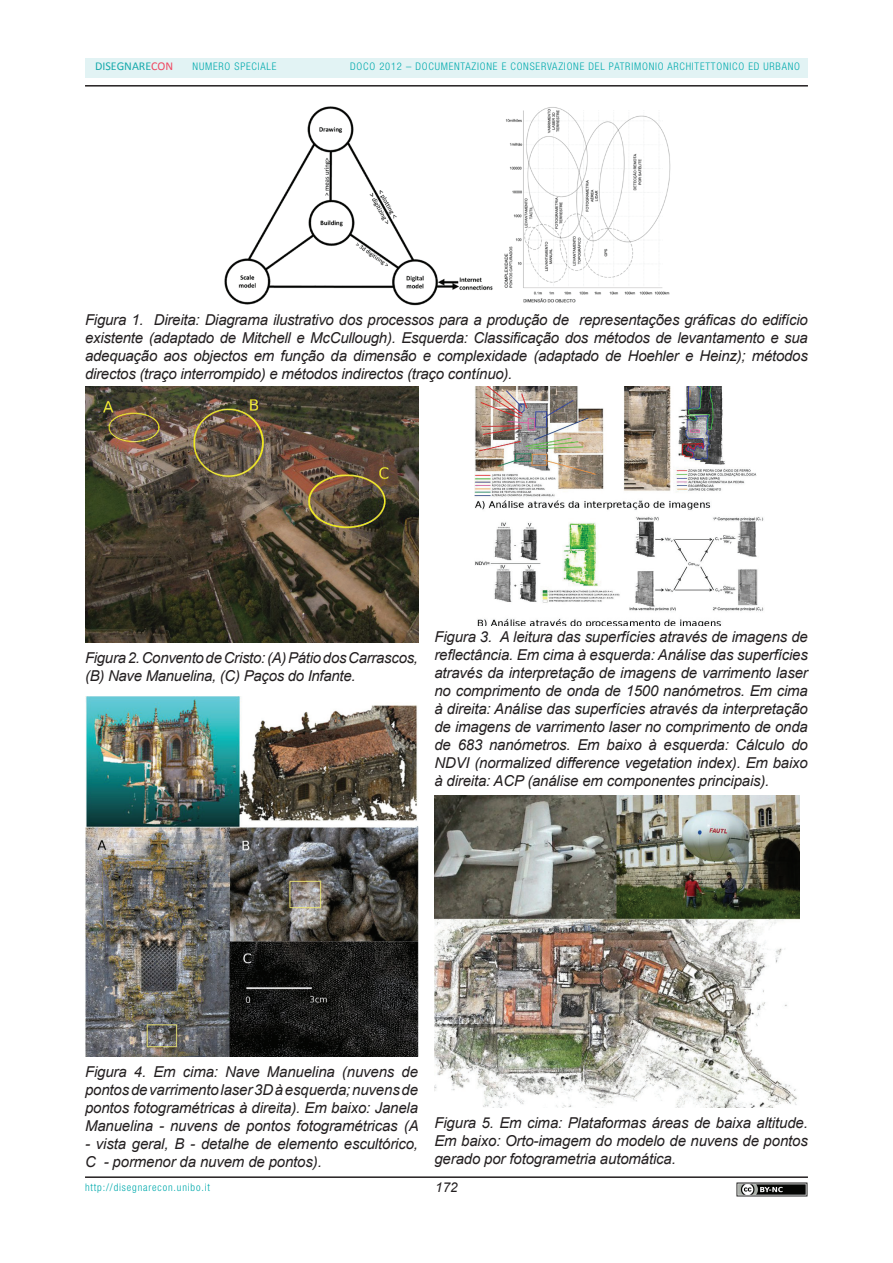
<style>
.page{position:relative;width:893px;height:1263px;background:#fff}
.page>*{position:absolute;margin:0;border:0;box-sizing:border-box;transform-origin:0 0}
.t1{font:italic 15px/18px "Arial";letter-spacing:-.01em;color:#231f20;text-align:justify}
.t2{font:italic 13.5px "Arial";color:#231f20}
.t3{font:12px "Calibri";color:#17aaac}
.t4{font:300 condensed 10.5px "Helvetica Neue LT Std";letter-spacing:.075em;color:#00aaad}
.s1{color:#ef4862}
</style>
<div class="page">
<hr style="left:85px;top:85px;width:723px;height:2px;background:#231f20">
<hr style="left:85px;top:1176px;width:723px;height:2px;background:#231f20">
<div style="left:85px;top:58px;width:723px;height:19px;background:#e2f3f4"></div>
<img style="left:737px;top:1182px;width:71px;height:14px">
<img style="left:224px;top:106px;width:447px;height:200px">
<img style="left:85px;top:387px;width:333px;height:256px">
<img style="left:475px;top:387px;width:289px;height:239px">
<img style="left:85px;top:696px;width:333px;height:361px">
<img style="left:434px;top:795px;width:365px;height:313px">
<p class="t3" style="left:95px;top:59px;width:80px">DISEGNARE<span class="s1">CON</span></p>
<p class="t4" style="left:193px;top:60px;width:8px">NUMERO</p>
<p class="t4" style="left:234px;top:60px;width:29px">SPECIALE</p>
<p class="t4" style="left:350px;top:60px;width:451px">DOCO 2012 – DOCUMENTAZIONE E CONSERVAZIONE DEL PATRIMONIO ARCHITETTONICO ED URBANO</p>
<p class="t1" style="left:85px;top:311px;width:724px">Figura 1. Direita: Diagrama ilustrativo dos processos para a produção de representações gráficas do edifício existente (adaptado de Mitchell e McCullough). Esquerda: Classificação dos métodos de levantamento e sua adequação aos objectos em função da dimensão e complexidade (adaptado de Hoehler e Heinz); métodos directos (traço interrompido) e métodos indirectos (traço contínuo).</p>
<p class="t1" style="left:85px;top:648px;width:335px">Figura 2. Convento de Cristo: (A) Pátio dos Carrascos, (B) Nave Manuelina, (C) Paços do Infante.</p>
<p class="t1" style="left:434px;top:628px;width:375px">Figura 3. A leitura das superfícies através de imagens de reflectância. Em cima à esquerda: Análise das superfícies através da interpretação de imagens de varrimento laser no comprimento de onda de 1500 nanómetros. Em cima à direita: Análise das superfícies através da interpretação de imagens de varrimento laser no comprimento de onda de 683 nanómetros. Em baixo à esquerda: Cálculo do NDVI (normalized difference vegetation index). Em baixo à direita: ACP (análise em componentes principais).</p>
<p class="t1" style="left:85px;top:1063px;width:335px">Figura 4. Em cima: Nave Manuelina (nuvens de pontos de varrimento laser 3D à esquerda; nuvens de pontos fotogramétricas à direita). Em baixo: Janela Manuelina - nuvens de pontos fotogramétricas (A</p>
<p class="t1" style="left:85px;top:1135px;width:334px">- vista geral, B - detalhe de elemento escultórico,<br>C - pormenor da nuvem de pontos).</p>
<p class="t4" style="left:85px;top:1181px;width:127px">HTTP://DISEGNARECON.UNIBO.IT</p>
<p class="t1" style="left:434px;top:1113px;width:375px">Figura 5. Em cima: Plataformas áreas de baixa altitude.<br>Em baixo: Orto-imagem do modelo de nuvens de pontos gerado por fotogrametria automática.</p>
<p class="t2" style="left:435px;top:1178px;width:24px">172</p>
</div>
